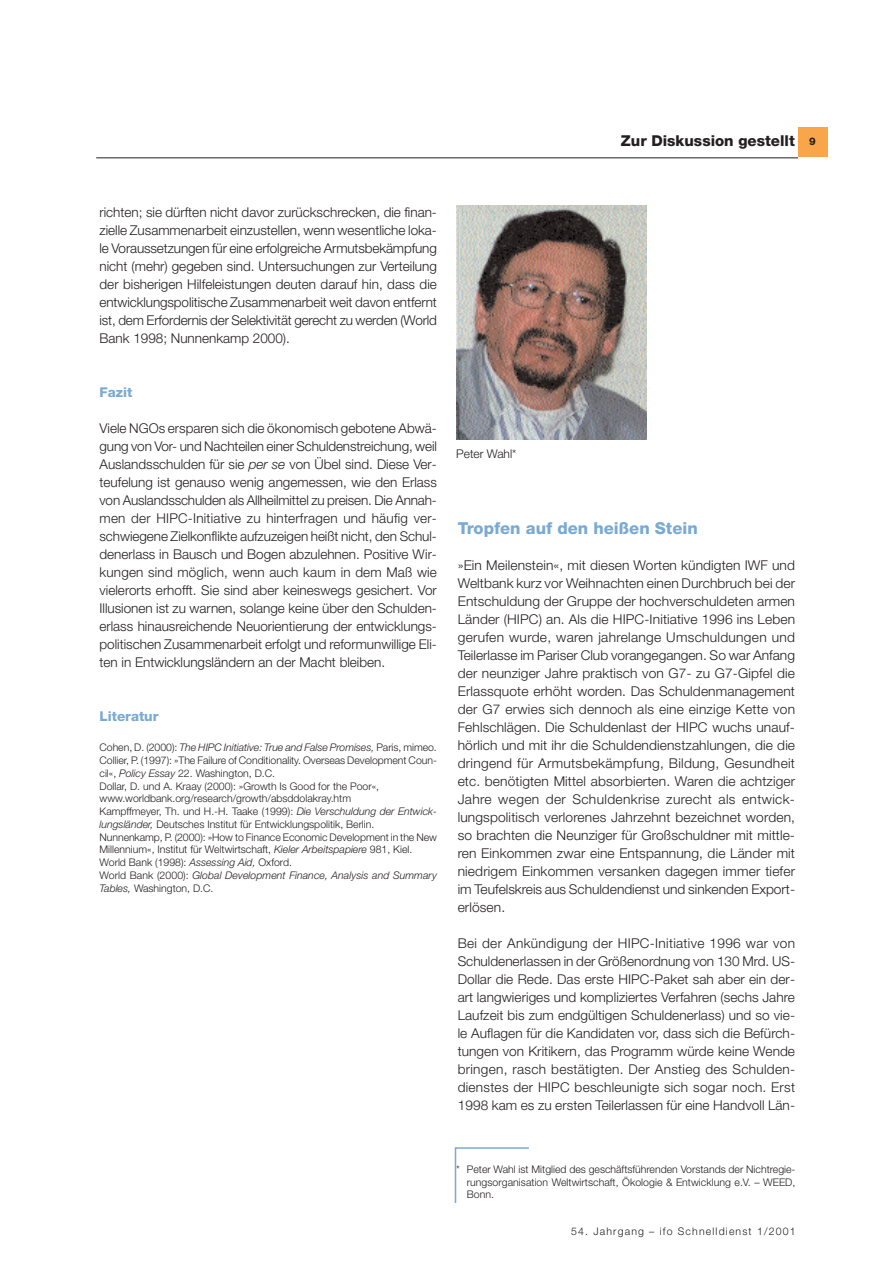
<style>
.page{position:relative;width:893px;height:1263px;background:#fff}
.page>*{position:absolute;margin:0;border:0;box-sizing:border-box;transform-origin:0 0}
.t1{font:800 16.5px "Helvetica Neue LT Std";color:#79aad4}
.t2{font:800 15px "Helvetica Neue LT Std";color:#231f20}
.t3{font:300 13.5px/18px "Helvetica Neue LT Std";color:#231f20;text-align:justify}
.t4{font:800 13.5px "Helvetica Neue LT Std";color:#79aad4}
.t5{font:300 12px "Helvetica Neue LT Std";color:#231f20}
.t6{font:300 10.5px/12.8px "Helvetica Neue LT Std";color:#231f20}
.t7{font:italic 300 10.5px "Helvetica Neue";letter-spacing:.005em;color:#231f20}
.t8{font:300 10.5px "Helvetica Neue LT Std";letter-spacing:.11em;color:#231f20}
.s1{font-size:10.5px}
.s2{font-family:"Helvetica Neue";font-style:italic}
.s3{font-family:"Helvetica Neue LT Std";font-style:normal}
</style>
<div class="page">
<hr style="left:96px;top:157px;width:702px;height:1px;background:#231f20">
<div style="left:797px;top:128px;width:30px;height:29px;background:#f9a64a"></div>
<img style="left:456px;top:206px;width:190px;height:233px">
<svg style="left:454px;top:1147px;width:75px;height:56px"></svg>
<p class="t2" style="left:621px;top:135px;width:196px">Zur Diskussion gestellt <span class="s1">9</span></p>
<p class="t3" style="left:100px;top:204px;width:339px">richten; sie dürften nicht davor zurückschrecken, die finan&shy;zielle Zusammenarbeit einzustellen, wenn wesentliche loka&shy;le Voraussetzungen für eine erfolgreiche Armutsbekämpfung nicht (mehr) gegeben sind. Untersuchungen zur Verteilung der bisherigen Hilfeleistungen deuten darauf hin, dass die entwicklungspolitische Zusammenarbeit weit davon entfernt ist, dem Erfordernis der Selektivität gerecht zu werden (World Bank 1998; Nunnenkamp 2000).</p>
<p class="t4" style="left:100px;top:387px;width:34px">Fazit</p>
<p class="t3" style="left:100px;top:420px;width:339px">Viele NGOs ersparen sich die ökonomisch gebotene Abwä&shy;gung von Vor- und Nachteilen einer Schuldenstreichung, weil Auslandsschulden für sie <span class="s2">per se</span> von Übel sind. Diese Ver&shy;teufelung ist genauso wenig angemessen, wie den Erlass von Auslandsschulden als Allheilmittel zu preisen. Die Annah&shy;men der HIPC-Initiative zu hinterfragen und häufig ver&shy;schwiegene Zielkonflikte aufzuzeigen heißt nicht, den Schul&shy;denerlass in Bausch und Bogen abzulehnen. Positive Wir&shy;kungen sind möglich, wenn auch kaum in dem Maß wie vielerorts erhofft. Sie sind aber keineswegs gesichert. Vor Illusionen ist zu warnen, solange keine über den Schulden&shy;erlass hinausreichende Neuorientierung der entwicklungs&shy;politischen Zusammenarbeit erfolgt und reformunwillige Eli&shy;ten in Entwicklungsländern an der Macht bleiben.</p>
<p class="t4" style="left:100px;top:711px;width:60px">Literatur</p>
<p class="t7" style="left:100px;top:744px;width:339px"><span class="s3">Cohen, D. (2000):</span> The HIPC Initiative: True and False Promises, <span class="s3">Paris, mimeo.</span></p>
<p class="t6" style="left:100px;top:755px;width:339px">Collier, P. (1997): »The Failure of Conditionality. Overseas Development Coun&shy;cil«, <span class="s2">Policy Essay</span> 22. Washington, D.C.<br>Dollar, D. und A. Kraay (2000): »Growth Is Good for the Poor«, www.worldbank.org/research/growth/absddolakray.htm<br>Kampffmeyer, Th. und H.-H. Taake (1999): <span class="s2">Die Verschuldung der Entwick&shy;lungsländer,</span> Deutsches Institut für Entwicklungspolitik, Berlin.<br>Nunnenkamp, P. (2000): »How to Finance Economic Development in the New Millennium«, Institut für Weltwirtschaft, <span class="s2">Kieler Arbeitspapiere</span> 981, Kiel.<br>World Bank (1998): <span class="s2">Assessing Aid,</span> Oxford.</p>
<p class="t7" style="left:100px;top:871px;width:339px"><span class="s3">World Bank (2000):</span> Global Development Finance, Analysis and Summary</p>
<p class="t6" style="left:100px;top:883px;width:115px"><span class="s2">Tables,</span> Washington, D.C.</p>
<p class="t5" style="left:456px;top:449px;width:62px">Peter Wahl*</p>
<p class="t1" style="left:457px;top:522px;width:241px">Tropfen auf den heißen Stein</p>
<p class="t3" style="left:457px;top:558px;width:339px">»Ein Meilenstein«, mit diesen Worten kündigten IWF und Weltbank kurz vor Weihnachten einen Durchbruch bei der Entschuldung der Gruppe der hochverschuldeten armen Länder (HIPC) an. Als die HIPC-Initiative 1996 ins Leben gerufen wurde, waren jahrelange Umschuldungen und Teilerlasse im Pariser Club vorangegangen. So war Anfang der neunziger Jahre praktisch von G7- zu G7-Gipfel die Erlassquote erhöht worden. Das Schuldenmanagement der G7 erwies sich dennoch als eine einzige Kette von Fehlschlägen. Die Schuldenlast der HIPC wuchs unauf&shy;hörlich und mit ihr die Schuldendienstzahlungen, die die dringend für Armutsbekämpfung, Bildung, Gesundheit etc. benötigten Mittel absorbierten. Waren die achtziger Jahre wegen der Schuldenkrise zurecht als entwick&shy;lungspolitisch verlorenes Jahrzehnt bezeichnet worden, so brachten die Neunziger für Großschuldner mit mittle&shy;ren Einkommen zwar eine Entspannung, die Länder mit niedrigem Einkommen versanken dagegen immer tiefer im Teufelskreis aus Schuldendienst und sinkenden Export&shy;erlösen.</p>
<p class="t3" style="left:457px;top:936px;width:339px">Bei der Ankündigung der HIPC-Initiative 1996 war von Schuldenerlassen in der Größenordnung von 130 Mrd. US-Dollar die Rede. Das erste HIPC-Paket sah aber ein der&shy;art langwieriges und kompliziertes Verfahren (sechs Jahre Laufzeit bis zum endgültigen Schuldenerlass) und so vie&shy;le Auflagen für die Kandidaten vor, dass sich die Befürch&shy;tungen von Kritikern, das Programm würde keine Wende bringen, rasch bestätigten. Der Anstieg des Schulden&shy;dienstes der HIPC beschleunigte sich sogar noch. Erst 1998 kam es zu ersten Teilerlassen für eine Handvoll Län-</p>
<p class="t6" style="left:467px;top:1164px;width:330px;text-align:justify;text-indent:-11px">* Peter Wahl ist Mitglied des geschäftsführenden Vorstands der Nichtregie&shy;rungsorganisation Weltwirtschaft, Ökologie &amp; Entwicklung e.V. – WEED, Bonn.</p>
<p class="t8" style="left:571px;top:1227px;width:226px">54. Jahrgang – ifo Schnelldienst 1/2001</p>
</div>
